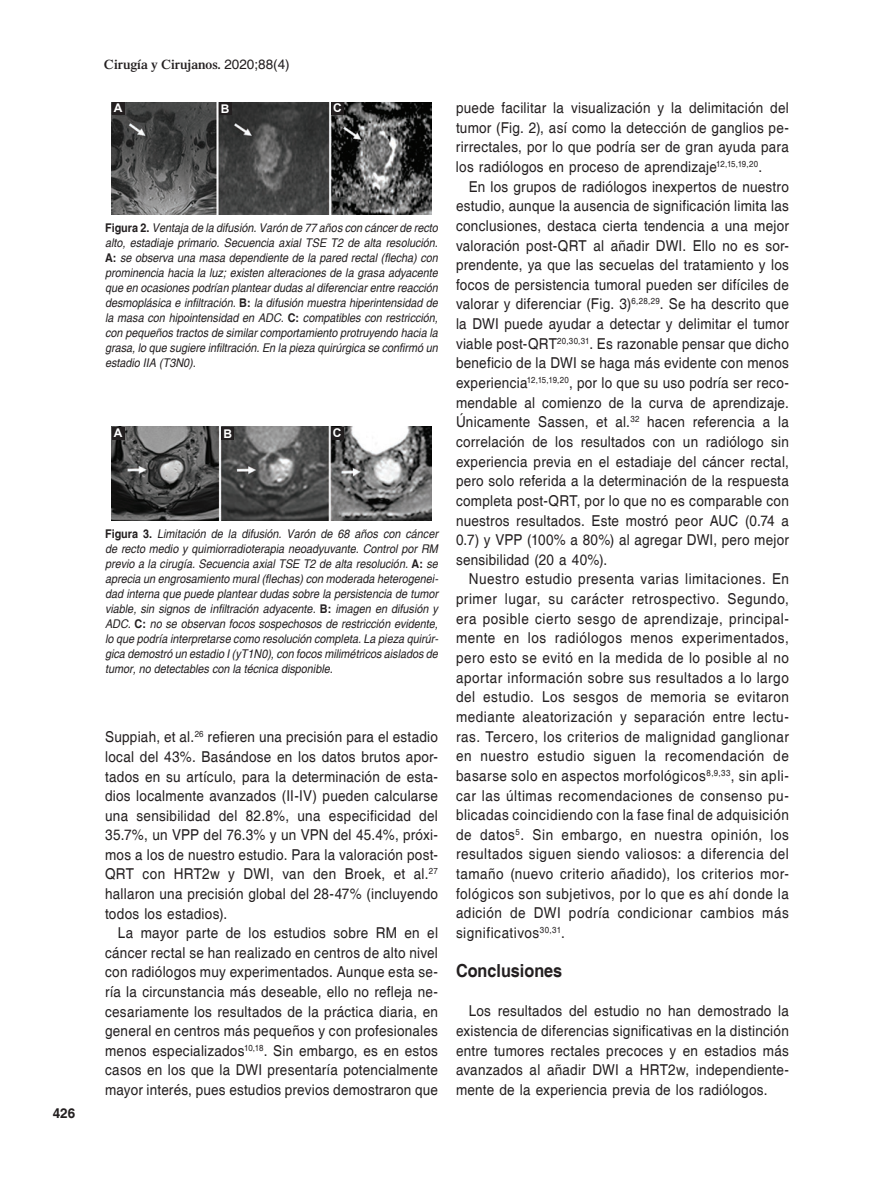
<style>
.page{position:relative;width:894px;height:1191px;background:#fff}
.page>*{position:absolute;margin:0;border:0;box-sizing:border-box;transform-origin:0 0}
.t1{font:700 18px "Helvetica";color:#231f20;scale:.9 1}
.t2{font:15px/19.6px "Helvetica";letter-spacing:.02em;color:#231f20;text-align:justify;scale:.9 1}
.t3{font:600 13.5px "Times LT Std";color:#231f20}
.t4{font:700 13.5px "Helvetica";color:#231f20}
.t5{font:italic 12px/15px "Helvetica";color:#231f20;text-align:justify;scale:.9 1}
.t6{font:700 12px "Arial";color:#fff}
.s1{font-family:"Helvetica";font-weight:400}
.s2{font-weight:700;font-style:normal}
</style>
<div class="page">
<img style="left:112px;top:102px;width:319px;height:112px">
<div style="left:331px;top:102px;width:13px;height:13px;background:#231f20"></div>
<div style="left:219px;top:102px;width:12px;height:13px;background:#231f20"></div>
<div style="left:112px;top:102px;width:12px;height:13px;background:#231f20"></div>
<img style="left:112px;top:427px;width:319px;height:93px">
<div style="left:330px;top:427px;width:13px;height:12px;background:#231f20"></div>
<div style="left:221px;top:427px;width:13px;height:12px;background:#231f20"></div>
<div style="left:112px;top:427px;width:12px;height:12px;background:#231f20"></div>
<p class="t4" style="left:53px;top:1104px;width:24px">426</p>
<p class="t3" style="left:104px;top:57px;width:187px">Cirugía y Cirujanos. <span class="s1">2020;88(4)</span></p>
<p class="t6" style="left:114px;top:99px;width:10px">A</p>
<p class="t6" style="left:221px;top:100px;width:10px">B</p>
<p class="t6" style="left:333px;top:99px;width:10px">C</p>
<p class="t5" style="left:105px;top:220px;width:371px"><span class="s2">Figura 2.</span> Ventaja de la difusión. Varón de 77 años con cáncer de recto alto, estadiaje primario. Secuencia axial TSE T2 de alta resolución.<br><span class="s2">A:</span> se observa una masa dependiente de la pared rectal (flecha) con prominencia hacia la luz; existen alteraciones de la grasa adyacente que en ocasiones podrían plantear dudas al diferenciar entre reacción desmoplásica e infiltración. <span class="s2">B:</span> la difusión muestra hiperintensidad de la masa con hipointensidad en ADC. <span class="s2">C:</span> compatibles con restricción, con pequeños tractos de similar comportamiento protruyendo hacia la grasa, lo que sugiere infiltración. En la pieza quirúrgica se confirmó un estadio IIA (T3N0).</p>
<p class="t6" style="left:114px;top:424px;width:10px">A</p>
<p class="t6" style="left:223px;top:425px;width:10px">B</p>
<p class="t6" style="left:333px;top:424px;width:10px">C</p>
<p class="t5" style="left:105px;top:526px;width:371px"><span class="s2">Figura 3.</span> Limitación de la difusión. Varón de 68 años con cáncer de recto medio y quimiorradioterapia neoadyuvante. Control por RM previo a la cirugía. Secuencia axial TSE T2 de alta resolución. <span class="s2">A:</span> se aprecia un engrosamiento mural (flechas) con moderada heterogenei&shy;dad interna que puede plantear dudas sobre la persistencia de tumor viable, sin signos de infiltración adyacente. <span class="s2">B:</span> imagen en difusión y ADC. <span class="s2">C:</span> no se observan focos sospechosos de restricción evidente, lo que podría interpretarse como resolución completa. La pieza quirúr&shy;gica demostró un estadio I (yT1N0), con focos milimétricos aislados de tumor, no detectables con la técnica disponible.</p>
<p class="t2" style="left:105px;top:727px;width:371px">Suppiah, et al.<sup>26</sup> refieren una precisión para el estadio local del 43%. Basándose en los datos brutos apor&shy;tados en su artículo, para la determinación de esta&shy;dios localmente avanzados (II-IV) pueden calcularse una sensibilidad del 82.8%, una especificidad del 35.7%, un VPP del 76.3% y un VPN del 45.4%, próxi&shy;mos a los de nuestro estudio. Para la valoración post-QRT con HRT2w y DWI, van den Broek, et al.<sup>27 </sup>hallaron una precisión global del 28-47% (incluyendo todos los estadios).</p>
<p class="t2" style="left:105px;top:923px;width:371px;text-indent:13px">La mayor parte de los estudios sobre RM en el cáncer rectal se han realizado en centros de alto nivel con radiólogos muy experimentados. Aunque esta se&shy;ría la circunstancia más deseable, ello no refleja ne&shy;cesariamente los resultados de la práctica diaria, en general en centros más pequeños y con profesionales menos especializados<sup>10,18</sup>. Sin embargo, es en estos casos en los que la DWI presentaría potencialmente mayor interés, pues estudios previos demostraron que</p>
<p class="t2" style="left:456px;top:98px;width:371px">puede facilitar la visualización y la delimitación del tumor (Fig. 2), así como la detección de ganglios pe&shy;rirrectales, por lo que podría ser de gran ayuda para los radiólogos en proceso de aprendizaje<sup>12,15,19,20</sup>.</p>
<p class="t2" style="left:456px;top:177px;width:371px;text-indent:13px">En los grupos de radiólogos inexpertos de nuestro estudio, aunque la ausencia de significación limita las conclusiones, destaca cierta tendencia a una mejor valoración post-QRT al añadir DWI. Ello no es sor&shy;prendente, ya que las secuelas del tratamiento y los focos de persistencia tumoral pueden ser difíciles de valorar y diferenciar (Fig. 3)<sup>6,28,29</sup>. Se ha descrito que la DWI puede ayudar a detectar y delimitar el tumor viable post-QRT<sup>20,30,31</sup>. Es razonable pensar que dicho beneficio de la DWI se haga más evidente con menos experiencia<sup>12,15,19,20</sup>, por lo que su uso podría ser reco&shy;mendable al comienzo de la curva de aprendizaje.<br>Únicamente Sassen, et al.<sup>32</sup> hacen referencia a la correlación de los resultados con un radiólogo sin experiencia previa en el estadiaje del cáncer rectal, pero solo referida a la determinación de la respuesta completa post-QRT, por lo que no es comparable con nuestros resultados. Este mostró peor AUC (0.74 a 0.7) y VPP (100% a 80%) al agregar DWI, pero mejor sensibilidad (20 a 40%).</p>
<p class="t2" style="left:456px;top:570px;width:371px;text-indent:13px">Nuestro estudio presenta varias limitaciones. En primer lugar, su carácter retrospectivo. Segundo, era posible cierto sesgo de aprendizaje, principal&shy;mente en los radiólogos menos experimentados, pero esto se evitó en la medida de lo posible al no aportar información sobre sus resultados a lo largo del estudio. Los sesgos de memoria se evitaron mediante aleatorización y separación entre lectu&shy;ras. Tercero, los criterios de malignidad ganglionar en nuestro estudio siguen la recomendación de basarse solo en aspectos morfológicos<sup>8,9,33</sup>, sin apli&shy;car las últimas recomendaciones de consenso pu&shy;blicadas coincidiendo con la fase final de adquisición de datos<sup>5</sup>. Sin embargo, en nuestra opinión, los resultados siguen siendo valiosos: a diferencia del tamaño (nuevo criterio añadido), los criterios mor&shy;fológicos son subjetivos, por lo que es ahí donde la adición de DWI podría condicionar cambios más significativos<sup>30,31</sup>.</p>
<p class="t1" style="left:456px;top:959px;width:120px">Conclusiones</p>
<p class="t2" style="left:456px;top:1001px;width:371px;text-indent:13px">Los resultados del estudio no han demostrado la existencia de diferencias significativas en la distinción entre tumores rectales precoces y en estadios más avanzados al añadir DWI a HRT2w, independiente&shy;mente de la experiencia previa de los radiólogos.</p>
</div>
